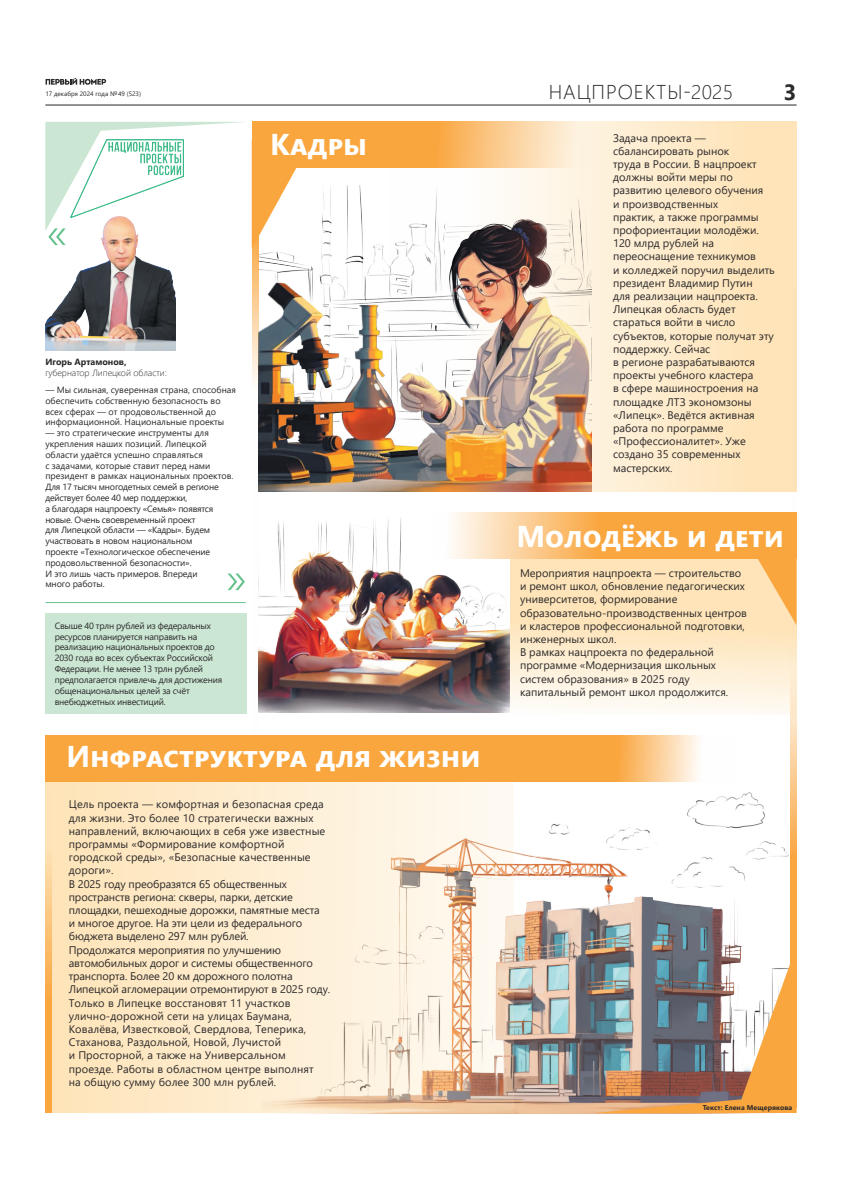
<style>
.page{position:relative;width:842px;height:1191px;background:#fff}
.page>*{position:absolute;margin:0;border:0;box-sizing:border-box;transform-origin:0 0}
.t1{font:300 50px "Segoe UI";color:#65c18b}
.t2{font:700 30px "Segoe UI";letter-spacing:.02em;color:#fff}
.t3{font:700 22px "Segoe UI";color:#2b292a}
.t4{font:300 20px "Segoe UI";letter-spacing:.045em;color:#2b292a}
.t5{font:11px/13.2px "Segoe UI";color:#2b292a}
.t6{font:9px/10.8px "Segoe UI";letter-spacing:-.01em;color:#2b292a}
.t7{font:300 9px "Segoe UI";color:#2b292a}
.t8{font:700 9px "Segoe UI";color:#2b292a}
.t9{font:700 7px "Segoe UI";letter-spacing:.01em;color:#2b292a}
.t10{font:6.4px "Segoe UI";color:#2b292a}
</style>
<div class="page">
<svg style="left:46px;top:78px;width:60px;height:7px"></svg>
<hr style="left:45px;top:104px;width:752px;height:1px;background:#2b292a">
<img style="left:514px;top:792px;width:275px;height:321px">
<img style="left:258px;top:491px;width:252px;height:222px">
<svg style="left:510px;top:559px;width:280px;height:156px;background:#feecd0"></svg>
<svg style="left:45px;top:122px;width:316px;height:127px"></svg>
<svg style="left:45px;top:782px;width:469px;height:331px;background:#fae8cd"></svg>
<img style="left:45px;top:206px;width:131px;height:144px">
<img style="left:71px;top:140px;width:113px;height:78px">
<svg style="left:45px;top:735px;width:654px;height:47px;background:#faab4a"></svg>
<svg style="left:432px;top:512px;width:358px;height:47px;background:#fbbe74"></svg>
<hr style="left:46px;top:602px;width:200px;height:1px;background:#65c18b">
<svg style="left:45px;top:787px;width:7px;height:326px;background:#fbbf71"></svg>
<svg style="left:643px;top:547px;width:147px;height:78px;background:#fdd59c"></svg>
<div style="left:389px;top:121px;width:408px;height:370px;background:linear-gradient(to right,#feffff,#fee2b2)"></div>
<img style="left:258px;top:186px;width:334px;height:305px">
<svg style="left:258px;top:121px;width:331px;height:47px;background:#fab969"></svg>
<svg style="left:790px;top:288px;width:7px;height:657px;background:#fbcc8e"></svg>
<svg style="left:252px;top:121px;width:6px;height:820px"></svg>
<div style="left:46px;top:613px;width:201px;height:100px;background:#cbe6d3"></div>
<img style="left:594px;top:945px;width:203px;height:168px">
<p class="t10" style="left:45px;top:88px;width:97px">17 декабря 2024 года №49 (523)</p>
<h3 class="t4" style="left:549px;top:73px;width:186px">НАЦПРОЕКТЫ-2025</h3>
<h3 class="t3" style="left:784px;top:71px;width:14px">3</h3>
<h1 class="t1" style="left:45px;top:185px;width:25px">«</h1>
<h2 class="t2" style="left:270px;top:116px;width:99px">Кадры</h2>
<p class="t8" style="left:45px;top:353px;width:83px">Игорь Артамонов,</p>
<p class="t7" style="left:45px;top:364px;width:123px">губернатор Липецкой области:</p>
<p class="t6" style="left:45px;top:383px;width:192px">— Мы сильная, суверенная страна, способная обеспечить собственную безопасность во всех сферах — от продовольственной до информационной. Национальные проекты</p>
<p class="t6" style="left:45px;top:427px;width:190px">— это стратегические инструменты для укрепления наших позиций. Липецкой области удаётся успешно справляться<br>с задачами, которые ставит перед нами президент в рамках национальных проектов.<br>Для 17 тысяч многодетных семей в регионе действует более 40 мер поддержки,<br>а благодаря нацпроекту «Семья» появятся новые. Очень своевременный проект<br>для Липецкой области — «Кадры». Будем участвовать в новом национальном<br>проекте «Технологическое обеспечение продовольственной безопасности».<br>И это лишь часть примеров. Впереди<br>много работы.</p>
<h1 class="t1" style="left:248px;top:633px;width:25px;rotate:-180deg">«</h1>
<p class="t6" style="left:55px;top:619px;width:169px">Свыше 40 трлн рублей из федеральных ресурсов планируется направить на реализацию национальных проектов до 2030 года во всех субъектах Российской Федерации. Не менее 13 трлн рублей предполагается привлечь для достижения общенациональных целей за счёт внебюджетных инвестиций.</p>
<h2 class="t2" style="left:67px;top:728px;width:416px">Инфраструктура для жизни</h2>
<p class="t5" style="left:69px;top:797px;width:263px">Цель проекта — комфортная и безопасная среда для жизни. Это более 10 стратегически важных направлений, включающих в себя уже известные программы «Формирование комфортной городской среды», «Безопасные качественные дороги».<br>В 2025 году преобразятся 65 общественных пространств региона: скверы, парки, детские площадки, пешеходные дорожки, памятные места<br>и многое другое. На эти цели из федерального бюджета выделено 297 млн рублей.<br>Продолжатся мероприятия по улучшению автомобильных дорог и системы общественного транспорта. Более 20 км дорожного полотна Липецкой агломерации отремонтируют в 2025 году.<br>Только в Липецке восстановят 11 участков улично-дорожной сети на улицах Баумана, Ковалёва, Известковой, Свердлова, Теперика, Стаханова, Раздольной, Новой, Лучистой<br>и Просторной, а также на Универсальном проезде. Работы в областном центре выполнят<br>на общую сумму более 300 млн рублей.</p>
<p class="t5" style="left:613px;top:130px;width:163px">Задача проекта — сбалансировать рынок<br>труда в России. В нацпроект должны войти меры по развитию целевого обучения<br>и производственных<br>практик, а также программы профориентации молодёжи.<br>120 млрд рублей на переоснащение техникумов<br>и колледжей поручил выделить президент Владимир Путин<br>для реализации нацпроекта.<br>Липецкая область будет стараться войти в число субъектов, которые получат эту поддержку. Сейчас<br>в регионе разрабатываются проекты учебного кластера<br>в сфере машиностроения на площадке ЛТЗ экономзоны «Липецк». Ведётся активная работа по программе «Профессионалитет». Уже создано 35 современных мастерских.</p>
<h2 class="t2" style="left:516px;top:507px;width:269px">Молодёжь и дети</h2>
<p class="t5" style="left:520px;top:565px;width:228px">Мероприятия нацпроекта — строительство и ремонт школ, обновление педагогических университетов, формирование образовательно-производственных центров и кластеров профессиональной подготовки, инженерных школ.<br>В рамках нацпроекта по федеральной программе «Модернизация школьных систем образования» в 2025 году капитальный ремонт школ продолжится.</p>
<p class="t9" style="left:703px;top:1100px;width:91px">Текст: Елена Мещерякова</p>
</div>
